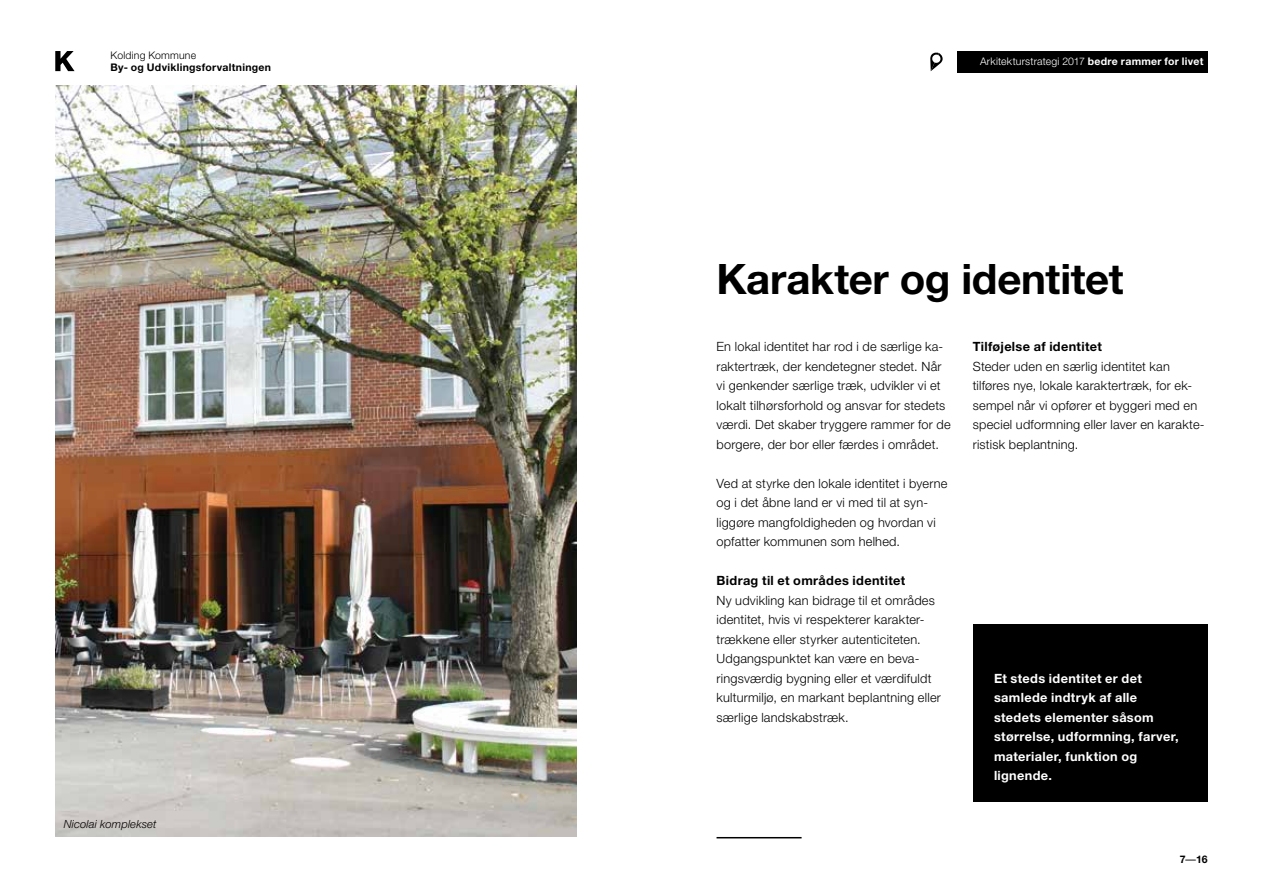
<style>
.page{position:relative;width:1263px;height:893px;background:#fff}
.page>*{position:absolute;margin:0;border:0;box-sizing:border-box;transform-origin:0 0}
.t1{font:700 42px "Helvetica Neue LT Std";letter-spacing:-.01em;color:#000}
.t2{font:300 12.75px/19.5px "Helvetica Neue LT Std";letter-spacing:.02em;color:#000}
.t3{font:700 12.75px/19.5px "Helvetica Neue LT Std";letter-spacing:.025em;color:#fff}
.t4{font:700 12.75px "Helvetica Neue LT Std";letter-spacing:.025em;color:#000}
.t5{font:italic 300 11.25px "Helvetica Neue LT Std";letter-spacing:.015em;color:#000}
.t6{font:300 10.5px "Helvetica Neue LT Std";letter-spacing:.015em;color:#fff}
.t7{font:700 10.5px "Helvetica Neue LT Std";letter-spacing:.025em;color:#000}
.t8{font:300 10.5px "Helvetica Neue LT Std";letter-spacing:.02em;color:#000}
.s1{font-weight:700}
.s2{font-weight:400}
</style>
<div class="page">
<img style="left:55px;top:85px;width:521px;height:752px">
<svg style="left:930px;top:52px;width:13px;height:19px"></svg>
<hr style="left:716px;top:837px;width:85px;height:1px;background:#000">
<div style="left:973px;top:624px;width:235px;height:177px;background:#000"></div>
<svg style="left:55px;top:51px;width:20px;height:20px"></svg>
<div style="left:958px;top:51px;width:250px;height:21px;background:#000"></div>
<p class="t8" style="left:111px;top:48px;width:87px">Kolding Kommune</p>
<p class="t7" style="left:111px;top:61px;width:162px">By- og Udviklingsforvaltningen</p>
<p class="t5" style="left:64px;top:818px;width:94px">Nicolai komplekset</p>
<p class="t6" style="left:980px;top:55px;width:225px">Arkitekturstrategi 2017 <span class="s1">bedre rammer for livet</span></p>
<h1 class="t1" style="left:716px;top:253px;width:408px">Karakter og identitet</h1>
<p class="t2" style="left:716px;top:337px;width:236px">En lokal identitet har rod i de særlige ka&shy;raktertræk, der kendetegner stedet. Når vi genkender særlige træk, udvikler vi et lokalt tilhørsforhold og ansvar for stedets værdi. Det skaber tryggere rammer for de borgere, der bor eller færdes i området.</p>
<p class="t2" style="left:716px;top:473px;width:232px">Ved at styrke den lokale identitet i byerne og i det åbne land er vi med til at syn&shy;liggøre mangfoldigheden og hvordan vi opfatter kommunen som helhed.</p>
<p class="t4" style="left:716px;top:573px;width:190px">Bidrag til et områdes identitet</p>
<p class="t2" style="left:716px;top:590px;width:226px">Ny udvikling kan bidrage til et områdes identitet, hvis vi respekterer karakter&shy;trækkene eller styrker autenticiteten.<br>Udgangspunktet kan være en beva&shy;ringsværdig bygning eller et værdifuldt kulturmiljø, en markant beplantning eller særlige landskabstræk.</p>
<p class="t4" style="left:973px;top:339px;width:131px">Tilføjelse af identitet</p>
<p class="t2" style="left:973px;top:356px;width:233px">Steder uden en særlig identitet kan tilføres nye, lokale karaktertræk, for ek&shy;sempel når vi opfører et byggeri med en speciel udformning eller laver en karakte&shy;ristisk beplantning.</p>
<p class="t3" style="left:994px;top:668px;width:186px">Et steds identitet er det samlede indtryk af alle stedets elementer såsom størrelse, udformning, farver, materialer, funktion og lignende.</p>
<p class="t7" style="left:1180px;top:853px;width:29px">7<span class="s2">–</span>16</p>
</div>
